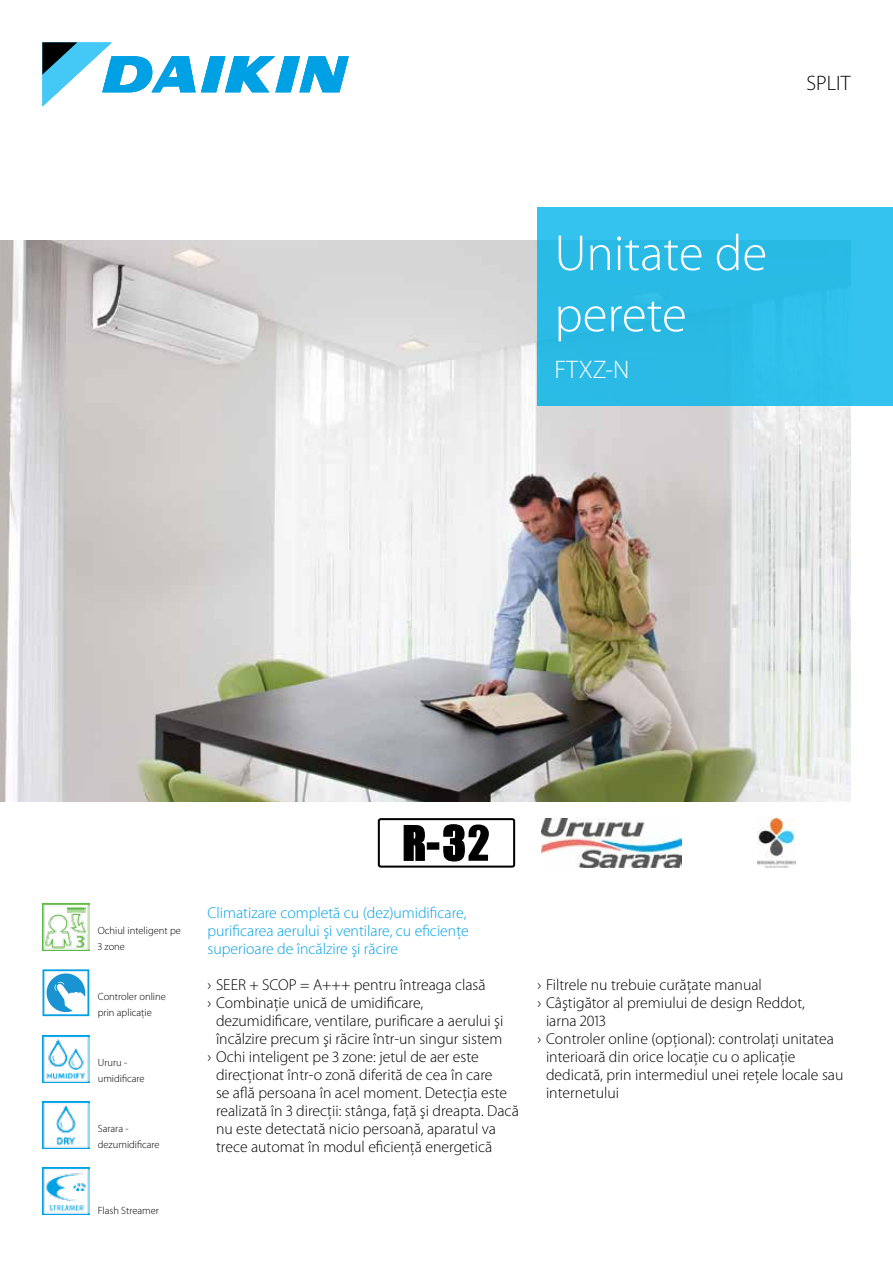
<style>
.page{position:relative;width:893px;height:1263px;background:#fff}
.page>*{position:absolute;margin:0;border:0;box-sizing:border-box;transform-origin:0 0}
.t1{font:300 51px/61.2px "Myriad Pro";color:#fff}
.t2{font:300 25.5px "Myriad Pro";color:#fff}
.t3{font:300 21px "Myriad Pro";color:#000}
.t4{font:300 15.75px "Myriad Pro";color:#000}
.t5{font:300 15.75px/18px "Myriad Pro";color:#00a1e4}
.t6{font:300 10.5px/16.5px "Myriad Pro";color:#000}
</style>
<div class="page">
<svg style="left:43px;top:43px;width:306px;height:63px"></svg>
<div style="left:378px;top:818px;width:137px;height:50px;border:2px solid #000;border-radius:2px"></div>
<svg style="left:404px;top:825px;width:21px;height:36px"></svg>
<div style="left:427px;top:842px;width:12px;height:7px;background:#000;border:1px solid #000"></div>
<svg style="left:443px;top:824px;width:46px;height:38px"></svg>
<img style="left:541px;top:818px;width:141px;height:50px">
<img style="left:757px;top:818px;width:39px;height:50px">
<img style="left:43px;top:1167px;width:46px;height:47px">
<img style="left:43px;top:1101px;width:46px;height:47px">
<img style="left:43px;top:1035px;width:46px;height:47px">
<svg style="left:43px;top:969px;width:46px;height:47px"></svg>
<img style="left:43px;top:903px;width:46px;height:47px">
<img style="left:0;top:241px;width:850px;height:561px">
<div style="left:537px;top:208px;width:356px;height:198px;background:#2abbe5"></div>
<h3 class="t3" style="left:807px;top:71px;width:45px">SPLIT</h3>
<h1 class="t1" style="left:554px;top:223px;width:214px">Unitate de perete</h1>
<h2 class="t2" style="left:554px;top:355px;width:76px">FTXZ-N</h2>
<p class="t6" style="left:98px;top:922px;width:85px">Ochiul inteligent pe<br>3 zone</p>
<p class="t6" style="left:98px;top:988px;width:70px">Controler online prin aplicaţie</p>
<p class="t6" style="left:98px;top:1054px;width:48px">Ururu - umidificare</p>
<p class="t6" style="left:98px;top:1120px;width:63px">Sarara - dezumidificare</p>
<p class="t6" style="left:98px;top:1202px;width:63px">Flash Streamer</p>
<p class="t5" style="left:207px;top:904px;width:263px">Climatizare completă cu (dez)umidificare, purificarea aerului şi ventilare, cu eficienţe superioare de încălzire şi răcire</p>
<p class="t4" style="left:207px;top:976px;width:280px">› SEER + SCOP = A+++ pentru întreaga clasă</p>
<p class="t4" style="left:207px;top:994px;width:217px">› Combinaţie unică de umidificare,</p>
<p class="t4" style="left:216px;top:1012px;width:289px">dezumidificare, ventilare, purificare a aerului şi</p>
<p class="t4" style="left:216px;top:1030px;width:288px">încălzire precum şi răcire într-un singur sistem</p>
<p class="t4" style="left:207px;top:1048px;width:273px">› Ochi inteligent pe 3 zone: jetul de aer este</p>
<p class="t4" style="left:216px;top:1066px;width:278px">direcţionat într-o zonă diferită de cea în care</p>
<p class="t4" style="left:216px;top:1084px;width:293px">se află persoana în acel moment. Detecţia este</p>
<p class="t4" style="left:216px;top:1102px;width:304px">realizată în 3 direcţii: stânga, faţă şi dreapta. Dacă</p>
<p class="t4" style="left:216px;top:1120px;width:282px">nu este detectată nicio persoană, aparatul va</p>
<p class="t4" style="left:216px;top:1138px;width:278px">trece automat în modul eficienţă energetică</p>
<p class="t4" style="left:537px;top:976px;width:226px">› Filtrele nu trebuie curăţate manual</p>
<p class="t4" style="left:537px;top:994px;width:269px">› Câştigător al premiului de design Reddot,</p>
<p class="t4" style="left:546px;top:1012px;width:61px">iarna 2013</p>
<p class="t4" style="left:537px;top:1030px;width:298px">› Controler online (opţional): controlaţi unitatea</p>
<p class="t4" style="left:546px;top:1048px;width:251px">interioară din orice locaţie cu o aplicaţie</p>
<p class="t4" style="left:546px;top:1066px;width:299px">dedicată, prin intermediul unei reţele locale sau</p>
<p class="t4" style="left:546px;top:1084px;width:75px">internetului</p>
</div>
